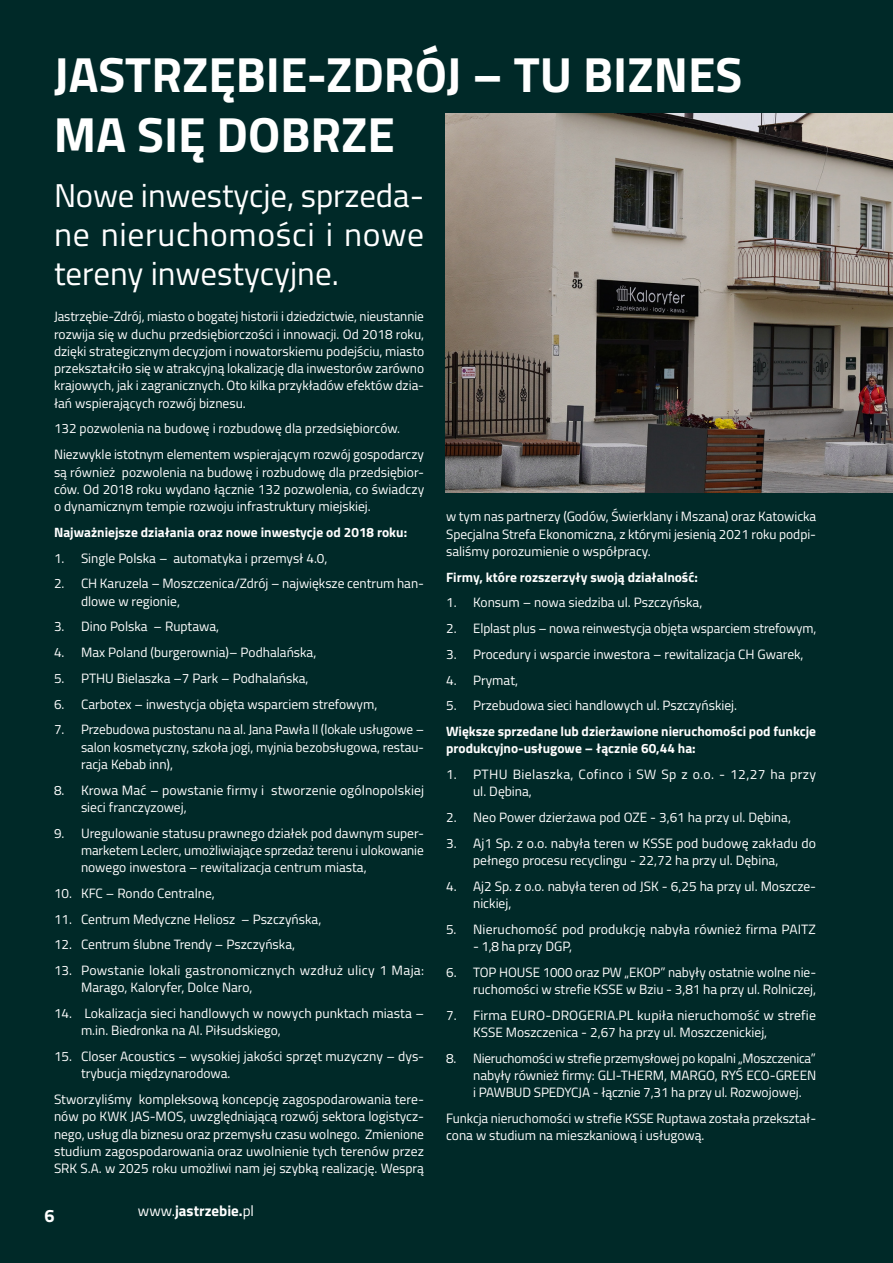
<style>
.page{position:relative;width:893px;height:1263px;background:#002928}
.page>*{position:absolute;margin:0;border:0;box-sizing:border-box;transform-origin:0 0}
.t1{font:700 49.5px/60px "Titillium Web";color:#fff}
.t2{font:33px/39px "Titillium Web";color:#fff;text-align:justify}
.t3{font:700 18px "Titillium Web";color:#fff}
.t4{font:700 15px "Titillium Web";color:#fff}
.t5{font:13.5px/17.2px "Titillium Web";color:#fff}
.t6{font:700 13.5px/17.2px "Titillium Web";color:#fff}
.t7{font:13.5px/17.2px "Titillium Web";letter-spacing:.02em;color:#fff}
.t8{font:13.5px/17.2px "Titillium Web";letter-spacing:.025em;color:#fff}
.s1{font-weight:400}
</style>
<div class="page">
<img style="left:445px;top:113px;width:448px;height:379px">
<p class="t1" style="left:54px;top:42px;width:690px">JASTRZĘBIE-ZDRÓJ – TU BIZNES<br>MA SIĘ DOBRZE</p>
<p class="t2" style="left:54px;top:174px;width:372px">Nowe inwestycje, sprzeda&shy;ne nieruchomości i nowe tereny inwestycyjne.</p>
<p class="t5" style="left:54px;top:307px;width:372px;text-align:justify">Jastrzębie-Zdrój, miasto o bogatej historii i dziedzictwie, nieustannie rozwija się w duchu przedsiębiorczości i innowacji. Od 2018 roku, dzięki strategicznym decyzjom i nowatorskiemu podejściu, miasto przekształciło się w atrakcyjną lokalizację dla inwestorów zarówno krajowych, jak i zagranicznych. Oto kilka przykładów efektów dzia&shy;łań wspierających rozwój biznesu.</p>
<p class="t5" style="left:54px;top:419px;width:348px">132 pozwolenia na budowę i rozbudowę dla przedsiębiorców.</p>
<p class="t5" style="left:54px;top:445px;width:372px;text-align:justify">Niezwykle istotnym elementem wspierającym rozwój gospodarczy są również pozwolenia na budowę i rozbudowę dla przedsiębior&shy;ców. Od 2018 roku wydano łącznie 132 pozwolenia, co świadczy o dynamicznym tempie rozwoju infrastruktury miejskiej.</p>
<p class="t6" style="left:54px;top:523px;width:355px">Najważniejsze działania oraz nowe inwestycje od 2018 roku:</p>
<p class="t5" style="left:54px;top:548px;width:275px">1. Single Polska – automatyka i przemysł 4.0,</p>
<p class="t5" style="left:81px;top:574px;width:345px;text-indent:-27px">2. CH Karuzela – Moszczenica/Zdrój – największe centrum han&shy;dlowe w regionie,</p>
<p class="t5" style="left:54px;top:617px;width:167px">3. Dino Polska – Ruptawa,</p>
<p class="t5" style="left:54px;top:643px;width:264px">4. Max Poland (burgerownia)– Podhalańska,</p>
<p class="t5" style="left:54px;top:669px;width:256px">5. PTHU Bielaszka –7 Park – Podhalańska,</p>
<p class="t5" style="left:54px;top:694px;width:325px">6. Carbotex – inwestycja objęta wsparciem strefowym,</p>
<p class="t5" style="left:81px;top:720px;width:345px;text-align:justify;text-indent:-27px">7. Przebudowa pustostanu na al. Jana Pawła II (lokale usługowe – salon kosmetyczny, szkoła jogi, myjnia bezobsługowa, restau&shy;racja Kebab inn),</p>
<p class="t5" style="left:81px;top:780px;width:345px;text-indent:-27px">8. Krowa Mać – powstanie firmy i stworzenie ogólnopolskiej sieci franczyzowej,</p>
<p class="t5" style="left:81px;top:823px;width:345px;text-align:justify;text-indent:-27px">9. Uregulowanie statusu prawnego działek pod dawnym super&shy;marketem Leclerc, umożliwiające sprzedaż terenu i ulokowanie nowego inwestora – rewitalizacja centrum miasta,</p>
<p class="t5" style="left:54px;top:884px;width:162px">10. KFC – Rondo Centralne,</p>
<p class="t5" style="left:54px;top:909px;width:269px">11. Centrum Medyczne Heliosz – Pszczyńska,</p>
<p class="t5" style="left:54px;top:935px;width:243px">12. Centrum ślubne Trendy – Pszczyńska,</p>
<p class="t7" style="left:81px;top:961px;width:345px;text-indent:-27px">13. Powstanie lokali gastronomicznych wzdłuż ulicy 1 Maja:<br>Marago, Kaloryfer, Dolce Naro,</p>
<p class="t5" style="left:81px;top:1004px;width:345px;text-indent:-27px">14. Lokalizacja sieci handlowych w nowych punktach miasta – m.in. Biedronka na Al. Piłsudskiego,</p>
<p class="t5" style="left:81px;top:1047px;width:345px;text-indent:-27px">15. Closer Acoustics – wysokiej jakości sprzęt muzyczny – dys&shy;trybucja międzynarodowa.</p>
<p class="t5" style="left:54px;top:1090px;width:372px;text-align:justify">Stworzyliśmy kompleksową koncepcję zagospodarowania tere&shy;nów po KWK JAS-MOS, uwzględniającą rozwój sektora logistycz&shy;nego, usług dla biznesu oraz przemysłu czasu wolnego. Zmienione studium zagospodarowania oraz uwolnienie tych terenów przez SRK S.A. w 2025 roku umożliwi nam jej szybką realizację. Wesprą</p>
<p class="t3" style="left:45px;top:1202px;width:12px">6</p>
<p class="t4" style="left:138px;top:1199px;width:118px"><span class="s1">www.</span>jastrzebie.<span class="s1">pl</span></p>
<p class="t5" style="left:446px;top:507px;width:372px;text-align:justify">w tym nas partnerzy (Godów, Świerklany i Mszana) oraz Katowicka Specjalna Strefa Ekonomiczna, z którymi jesienią 2021 roku podpi&shy;saliśmy porozumienie o współpracy.</p>
<p class="t6" style="left:446px;top:567px;width:253px">Firmy, które rozszerzyły swoją działalność:</p>
<p class="t5" style="left:446px;top:593px;width:258px">1. Konsum – nowa siedziba ul. Pszczyńska,</p>
<p class="t5" style="left:446px;top:619px;width:372px">2. Elplast plus – nowa reinwestycja objęta wsparciem strefowym,</p>
<p class="t5" style="left:446px;top:645px;width:359px">3. Procedury i wsparcie inwestora – rewitalizacja CH Gwarek,</p>
<p class="t5" style="left:446px;top:671px;width:73px">4. Prymat,</p>
<p class="t5" style="left:446px;top:696px;width:293px">5. Przebudowa sieci handlowych ul. Pszczyńskiej.</p>
<p class="t6" style="left:446px;top:722px;width:371px">Większe sprzedane lub dzierżawione nieruchomości pod funkcje produkcyjno-usługowe – łącznie 60,44 ha:</p>
<p class="t8" style="left:473px;top:765px;width:344px;text-indent:-27px">1. PTHU Bielaszka, Cofinco i SW Sp z o.o. - 12,27 ha przy ul. Dębina,</p>
<p class="t5" style="left:446px;top:808px;width:346px">2. Neo Power dzierżawa pod OZE - 3,61 ha przy ul. Dębina,</p>
<p class="t5" style="left:473px;top:834px;width:345px;text-indent:-27px">3. Aj1 Sp. z o.o. nabyła teren w KSSE pod budowę zakładu do pełnego procesu recyclingu - 22,72 ha przy ul. Dębina,</p>
<p class="t5" style="left:473px;top:877px;width:345px;text-indent:-27px">4. Aj2 Sp. z o.o. nabyła teren od JSK - 6,25 ha przy ul. Moszcze&shy;nickiej,</p>
<p class="t5" style="left:446px;top:920px;width:371px">5. Nieruchomość pod produkcję nabyła również firma PAITZ</p>
<p class="t5" style="left:473px;top:937px;width:101px">- 1,8 ha przy DGP,</p>
<p class="t5" style="left:446px;top:963px;width:372px;text-align:right">6. TOP HOUSE 1000 oraz PW „EKOP” nabyły ostatnie wolne nie&shy;ruchomości w strefie KSSE w Bziu - 3,81 ha przy ul. Rolniczej,</p>
<p class="t5" style="left:473px;top:1006px;width:344px;text-indent:-27px">7. Firma EURO-DROGERIA.PL kupiła nieruchomość w strefie<br>KSSE Moszczenica - 2,67 ha przy ul. Moszczenickiej,</p>
<p class="t5" style="left:473px;top:1049px;width:345px;text-align:justify;text-indent:-27px">8. Nieruchomości w strefie przemysłowej po kopalni „Moszczenica” nabyły również firmy: GLI-THERM, MARGO, RYŚ ECO-GREEN i PAWBUD SPEDYCJA - łącznie 7,31 ha przy ul. Rozwojowej.</p>
<p class="t5" style="left:446px;top:1109px;width:372px">Funkcja nieruchomości w strefie KSSE Ruptawa została przekształ&shy;cona w studium na mieszkaniową i usługową.</p>
</div>
